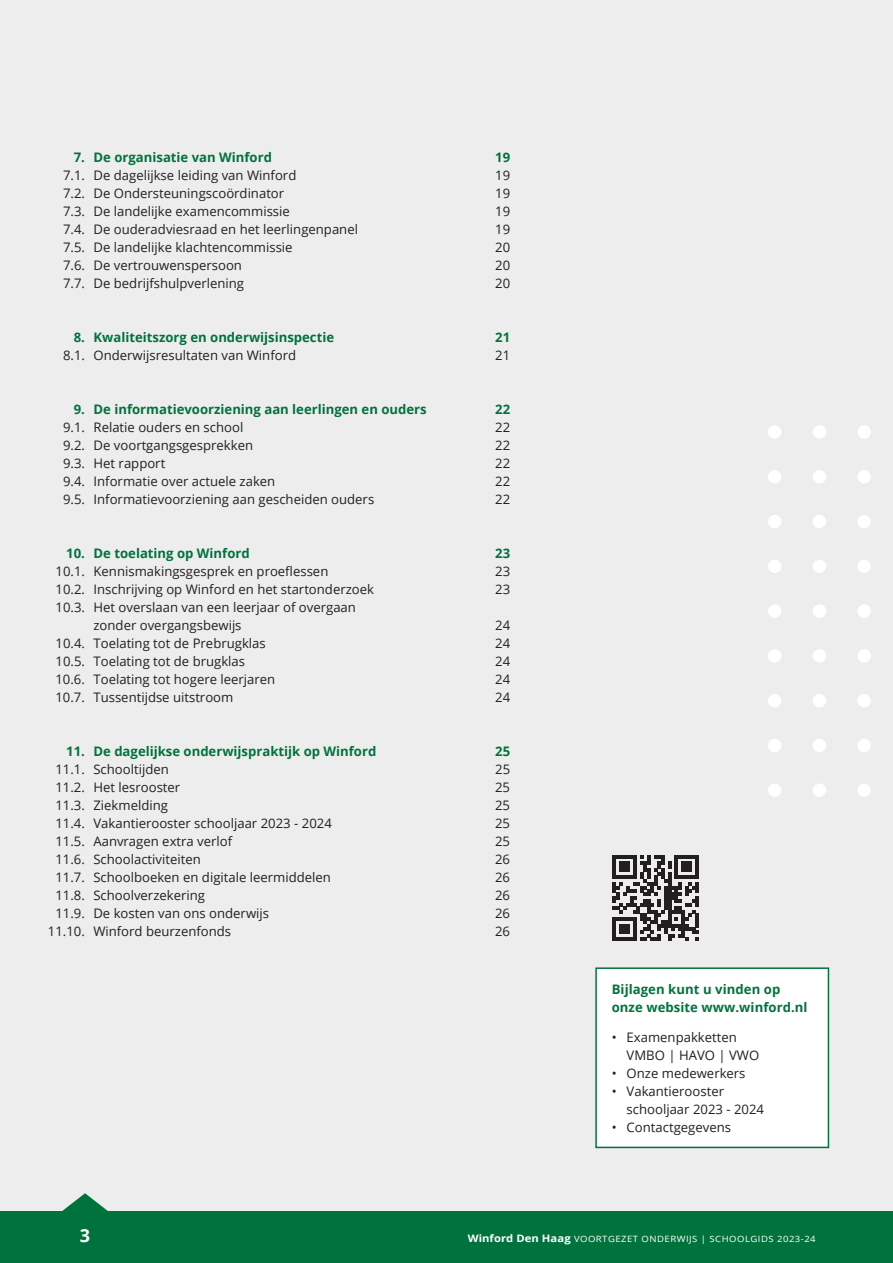
<style>
.page{position:relative;width:893px;height:1263px;background:#fff}
.page>*{position:absolute;margin:0;border:0;box-sizing:border-box;transform-origin:0 0}
.t1{font:700 18px "Open Sans";color:#fff}
.t2{font:13.2px/18px "Open Sans";color:#231f20}
.t3{font:700 13.2px/18px "Open Sans";color:#00733c}
.t4{font:8.7px "Open Sans";letter-spacing:.05em;color:#fff;scale:1.1 1}
.s1{font-weight:700;font-size:10.2px}
</style>
<div class="page">
<div style="left:0;top:0;width:893px;height:1212px;background:#ededed"></div>
<div style="left:857px;top:425px;width:14px;height:14px;background:#fff;border-radius:50%"></div>
<div style="left:857px;top:470px;width:14px;height:13px;background:#fff;border-radius:50%"></div>
<div style="left:857px;top:515px;width:14px;height:13px;background:#fff;border-radius:50%"></div>
<div style="left:857px;top:560px;width:14px;height:13px;background:#fff;border-radius:50%"></div>
<div style="left:857px;top:604px;width:14px;height:14px;background:#fff;border-radius:50%"></div>
<div style="left:857px;top:649px;width:14px;height:14px;background:#fff;border-radius:50%"></div>
<div style="left:857px;top:694px;width:14px;height:13px;background:#fff;border-radius:50%"></div>
<div style="left:857px;top:739px;width:14px;height:13px;background:#fff;border-radius:50%"></div>
<div style="left:857px;top:783px;width:14px;height:14px;background:#fff;border-radius:50%"></div>
<div style="left:813px;top:425px;width:13px;height:14px;background:#fff;border-radius:50%"></div>
<div style="left:813px;top:470px;width:13px;height:13px;background:#fff;border-radius:50%"></div>
<div style="left:813px;top:515px;width:13px;height:13px;background:#fff;border-radius:50%"></div>
<div style="left:813px;top:560px;width:13px;height:13px;background:#fff;border-radius:50%"></div>
<div style="left:813px;top:604px;width:13px;height:14px;background:#fff;border-radius:50%"></div>
<div style="left:813px;top:649px;width:13px;height:14px;background:#fff;border-radius:50%"></div>
<div style="left:813px;top:694px;width:13px;height:13px;background:#fff;border-radius:50%"></div>
<div style="left:813px;top:739px;width:13px;height:13px;background:#fff;border-radius:50%"></div>
<div style="left:813px;top:783px;width:13px;height:14px;background:#fff;border-radius:50%"></div>
<div style="left:768px;top:425px;width:13px;height:14px;background:#fff;border-radius:50%"></div>
<div style="left:768px;top:470px;width:13px;height:13px;background:#fff;border-radius:50%"></div>
<div style="left:768px;top:515px;width:13px;height:13px;background:#fff;border-radius:50%"></div>
<div style="left:768px;top:560px;width:13px;height:13px;background:#fff;border-radius:50%"></div>
<div style="left:768px;top:604px;width:13px;height:14px;background:#fff;border-radius:50%"></div>
<div style="left:768px;top:649px;width:13px;height:14px;background:#fff;border-radius:50%"></div>
<div style="left:768px;top:694px;width:13px;height:13px;background:#fff;border-radius:50%"></div>
<div style="left:768px;top:739px;width:13px;height:13px;background:#fff;border-radius:50%"></div>
<div style="left:768px;top:783px;width:13px;height:14px;background:#fff;border-radius:50%"></div>
<div style="left:0;top:1212px;width:893px;height:51px;background:#00733c"></div>
<svg style="left:61px;top:1193px;width:48px;height:19px"></svg>
<div style="left:596px;top:968px;width:232px;height:179px;background:#fff"></div>
<div style="left:595px;top:967px;width:234px;height:181px;border:2px solid #00733c"></div>
<svg style="left:613px;top:855px;width:86px;height:86px"></svg>
<p class="t3" style="left:74px;top:148px;width:200px">7. De organisatie van Winford</p>
<p class="t3" style="left:495px;top:148px;width:16px">19</p>
<p class="t2" style="left:63px;top:166px;width:235px">7.1. De dagelijkse leiding van Winford</p>
<p class="t2" style="left:495px;top:166px;width:17px">19</p>
<p class="t2" style="left:63px;top:184px;width:223px">7.2. De Ondersteuningscoördinator</p>
<p class="t2" style="left:495px;top:184px;width:17px">19</p>
<p class="t2" style="left:63px;top:202px;width:228px">7.3. De landelijke examencommissie</p>
<p class="t2" style="left:495px;top:202px;width:17px">19</p>
<p class="t2" style="left:63px;top:220px;width:296px">7.4. De ouderadviesraad en het leerlingenpanel</p>
<p class="t2" style="left:495px;top:220px;width:17px">19</p>
<p class="t2" style="left:63px;top:238px;width:231px">7.5. De landelijke klachtencommissie</p>
<p class="t2" style="left:495px;top:238px;width:17px">20</p>
<p class="t2" style="left:63px;top:256px;width:180px">7.6. De vertrouwenspersoon</p>
<p class="t2" style="left:495px;top:256px;width:17px">20</p>
<p class="t2" style="left:63px;top:274px;width:183px">7.7. De bedrijfshulpverlening</p>
<p class="t2" style="left:495px;top:274px;width:17px">20</p>
<p class="t3" style="left:74px;top:328px;width:262px">8. Kwaliteitszorg en onderwijsinspectie</p>
<p class="t3" style="left:495px;top:328px;width:16px">21</p>
<p class="t2" style="left:63px;top:346px;width:235px">8.1. Onderwijsresultaten van Winford</p>
<p class="t2" style="left:495px;top:346px;width:17px">21</p>
<p class="t3" style="left:74px;top:400px;width:354px">9. De informatievoorziening aan leerlingen en ouders</p>
<p class="t3" style="left:495px;top:400px;width:16px">22</p>
<p class="t2" style="left:63px;top:418px;width:182px">9.1. Relatie ouders en school</p>
<p class="t2" style="left:495px;top:418px;width:17px">22</p>
<p class="t2" style="left:63px;top:436px;width:192px">9.2. De voortgangsgesprekken</p>
<p class="t2" style="left:495px;top:436px;width:17px">22</p>
<p class="t2" style="left:63px;top:454px;width:104px">9.3. Het rapport</p>
<p class="t2" style="left:495px;top:454px;width:17px">22</p>
<p class="t2" style="left:63px;top:472px;width:214px">9.4. Informatie over actuele zaken</p>
<p class="t2" style="left:495px;top:472px;width:17px">22</p>
<p class="t2" style="left:63px;top:490px;width:313px">9.5. Informatievoorziening aan gescheiden ouders</p>
<p class="t2" style="left:495px;top:490px;width:17px">22</p>
<p class="t3" style="left:66px;top:544px;width:185px">10. De toelating op Winford</p>
<p class="t3" style="left:495px;top:544px;width:16px">23</p>
<p class="t2" style="left:56px;top:562px;width:274px">10.1. Kennismakingsgesprek en proeflessen</p>
<p class="t2" style="left:495px;top:562px;width:17px">23</p>
<p class="t2" style="left:56px;top:580px;width:320px">10.2. Inschrijving op Winford en het startonderzoek</p>
<p class="t2" style="left:495px;top:580px;width:17px">23</p>
<p class="t2" style="left:94px;top:598px;width:264px;text-indent:-38px">10.3. Het overslaan van een leerjaar of overgaan zonder overgangsbewijs</p>
<p class="t2" style="left:495px;top:616px;width:17px">24</p>
<p class="t2" style="left:56px;top:634px;width:212px">10.4. Toelating tot de Prebrugklas</p>
<p class="t2" style="left:495px;top:634px;width:17px">24</p>
<p class="t2" style="left:55px;top:652px;width:191px">10.5. Toelating tot de brugklas</p>
<p class="t2" style="left:495px;top:652px;width:17px">24</p>
<p class="t2" style="left:55px;top:670px;width:221px">10.6. Toelating tot hogere leerjaren</p>
<p class="t2" style="left:495px;top:670px;width:17px">24</p>
<p class="t2" style="left:55px;top:688px;width:179px">10.7. Tussentijdse uitstroom</p>
<p class="t2" style="left:495px;top:688px;width:17px">24</p>
<p class="t3" style="left:66px;top:742px;width:312px">11. De dagelijkse onderwijspraktijk op Winford</p>
<p class="t3" style="left:495px;top:742px;width:16px">25</p>
<p class="t2" style="left:55px;top:760px;width:115px">11.1. Schooltijden</p>
<p class="t2" style="left:495px;top:760px;width:17px">25</p>
<p class="t2" style="left:55px;top:778px;width:126px">11.2. Het lesrooster</p>
<p class="t2" style="left:495px;top:778px;width:17px">25</p>
<p class="t2" style="left:55px;top:796px;width:114px">11.3. Ziekmelding</p>
<p class="t2" style="left:495px;top:796px;width:17px">25</p>
<p class="t2" style="left:55px;top:814px;width:278px">11.4. Vakantierooster schooljaar 2023 - 2024</p>
<p class="t2" style="left:495px;top:814px;width:17px">25</p>
<p class="t2" style="left:55px;top:832px;width:178px">11.5. Aanvragen extra verlof</p>
<p class="t2" style="left:495px;top:832px;width:17px">25</p>
<p class="t2" style="left:55px;top:850px;width:147px">11.6. Schoolactiviteiten</p>
<p class="t2" style="left:495px;top:850px;width:17px">26</p>
<p class="t2" style="left:55px;top:868px;width:277px">11.7. Schoolboeken en digitale leermiddelen</p>
<p class="t2" style="left:495px;top:868px;width:17px">26</p>
<p class="t2" style="left:55px;top:886px;width:151px">11.8. Schoolverzekering</p>
<p class="t2" style="left:495px;top:886px;width:17px">26</p>
<p class="t2" style="left:55px;top:904px;width:215px">11.9. De kosten van ons onderwijs</p>
<p class="t2" style="left:495px;top:904px;width:17px">26</p>
<p class="t2" style="left:48px;top:922px;width:185px">11.10. Winford beurzenfonds</p>
<p class="t2" style="left:495px;top:922px;width:17px">26</p>
<p class="t3" style="left:612px;top:980px;width:197px">Bijlagen kunt u vinden op onze website www.winford.nl</p>
<p class="t2" style="left:627px;top:1028px;width:134px;text-indent:-15px">• Examenpakketten<br>VMBO | HAVO | VWO</p>
<p class="t2" style="left:612px;top:1064px;width:135px">• Onze medewerkers</p>
<p class="t2" style="left:627px;top:1082px;width:139px;text-indent:-15px">• Vakantierooster schooljaar 2023 - 2024</p>
<p class="t2" style="left:612px;top:1118px;width:121px">• Contactgegevens</p>
<h1 class="t1" style="left:80px;top:1222px;width:12px">3</h1>
<p class="t4" style="left:468px;top:1232px;width:318px"><span class="s1">Winford Den Haag</span> VOORTGEZET ONDERWIJS | SCHOOLGIDS 2023-24</p>
</div>
